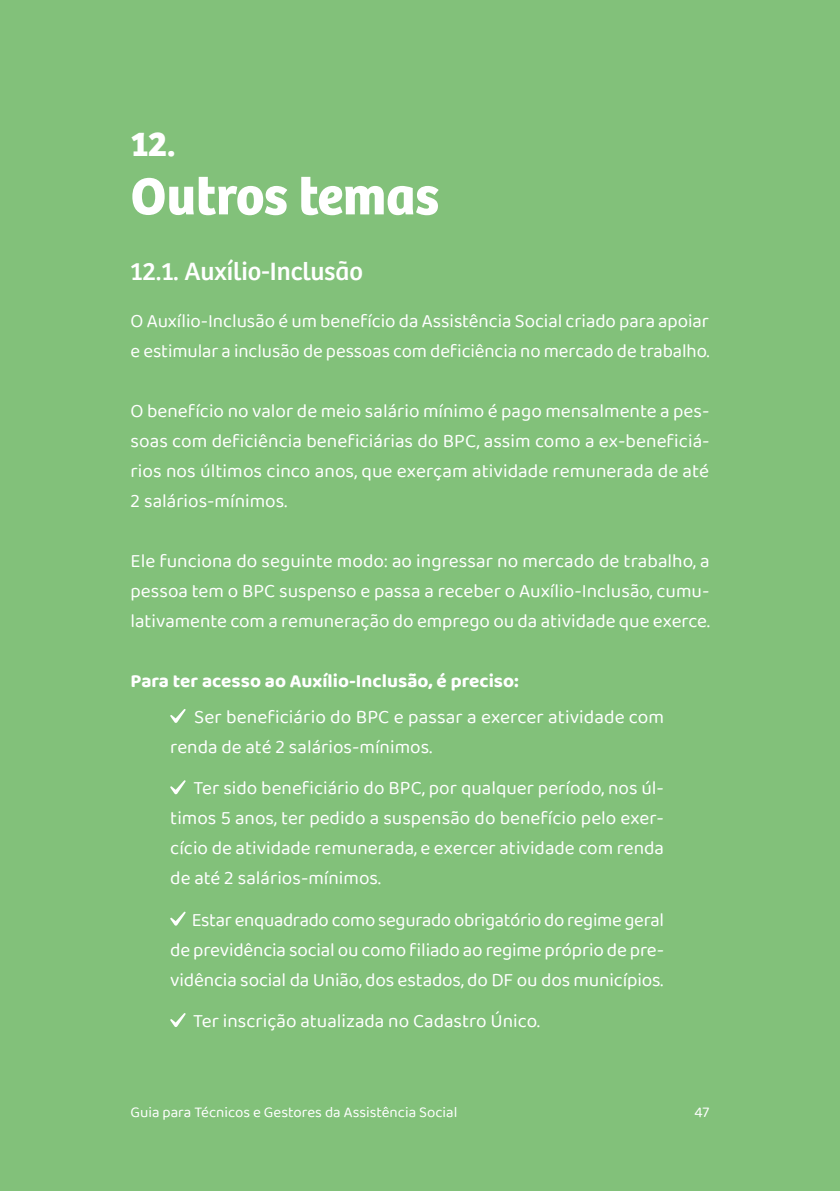
<style>
.page{position:relative;width:840px;height:1191px;background:#fff}
.page>*{position:absolute;margin:0;border:0;box-sizing:border-box;transform-origin:0 0}
.t1{font:700 54px "Bree";color:#fff}
.t2{font:700 36px "Bree";color:#fff}
.t3{font:26px "Bree";color:#fff}
.t4{font:19px/30px "Baloo Chettan 2";color:#fff;text-align:justify}
.t5{font:700 19px "Baloo Chettan 2";color:#fff}
.t6{font:15px "Baloo Chettan 2";color:#fff}
</style>
<div class="page">
<div style="left:0;top:0;width:839px;height:1191px;background:#82c17a"></div>
<svg style="left:170px;top:709px;width:15px;height:14px"></svg>
<svg style="left:170px;top:780px;width:15px;height:14px"></svg>
<svg style="left:170px;top:911px;width:15px;height:15px"></svg>
<svg style="left:170px;top:1013px;width:15px;height:14px"></svg>
<h2 class="t2" style="left:130px;top:123px;width:46px">12.</h2>
<h1 class="t1" style="left:130px;top:164px;width:310px">Outros temas</h1>
<h3 class="t3" style="left:130px;top:256px;width:234px">12.1. Auxílio-Inclusão</h3>
<p class="t4" style="left:130px;top:306px;width:580px">O Auxílio-Inclusão é um benefício da Assistência Social criado para apoiar e estimular a inclusão de pessoas com deficiência no mercado de trabalho.</p>
<p class="t4" style="left:130px;top:396px;width:580px">O benefício no valor de meio salário mínimo é pago mensalmente a pes&shy;soas com deficiência beneficiárias do BPC, assim como a ex-beneficiá&shy;rios nos últimos cinco anos, que exerçam atividade remunerada de até 2 salários-mínimos.</p>
<p class="t4" style="left:130px;top:546px;width:580px">Ele funciona do seguinte modo: ao ingressar no mercado de trabalho, a pessoa tem o BPC suspenso e passa a receber o Auxílio-Inclusão, cumu&shy;lativamente com a remuneração do emprego ou da atividade que exerce.</p>
<p class="t5" style="left:130px;top:667px;width:389px">Para ter acesso ao Auxílio-Inclusão, é preciso:</p>
<p class="t4" style="left:170px;top:701px;width:495px;text-indent:24px">Ser beneficiário do BPC e passar a exercer atividade com renda de até 2 salários-mínimos.</p>
<p class="t4" style="left:170px;top:773px;width:495px;text-indent:23px">Ter sido beneficiário do BPC, por qualquer período, nos úl&shy;timos 5 anos, ter pedido a suspensão do benefício pelo exer&shy;cício de atividade remunerada, e exercer atividade com renda de até 2 salários-mínimos.</p>
<p class="t4" style="left:170px;top:904px;width:495px;text-indent:21px">Estar enquadrado como segurado obrigatório do regime geral de previdência social ou como filiado ao regime próprio de pre&shy;vidência social da União, dos estados, do DF ou dos municípios.</p>
<p class="t4" style="left:193px;top:1005px;width:348px">Ter inscrição atualizada no Cadastro Único.</p>
<p class="t6" style="left:130px;top:1101px;width:328px">Guia para Técnicos e Gestores da Assistência Social</p>
<p class="t6" style="left:694px;top:1101px;width:16px">47</p>
</div>
